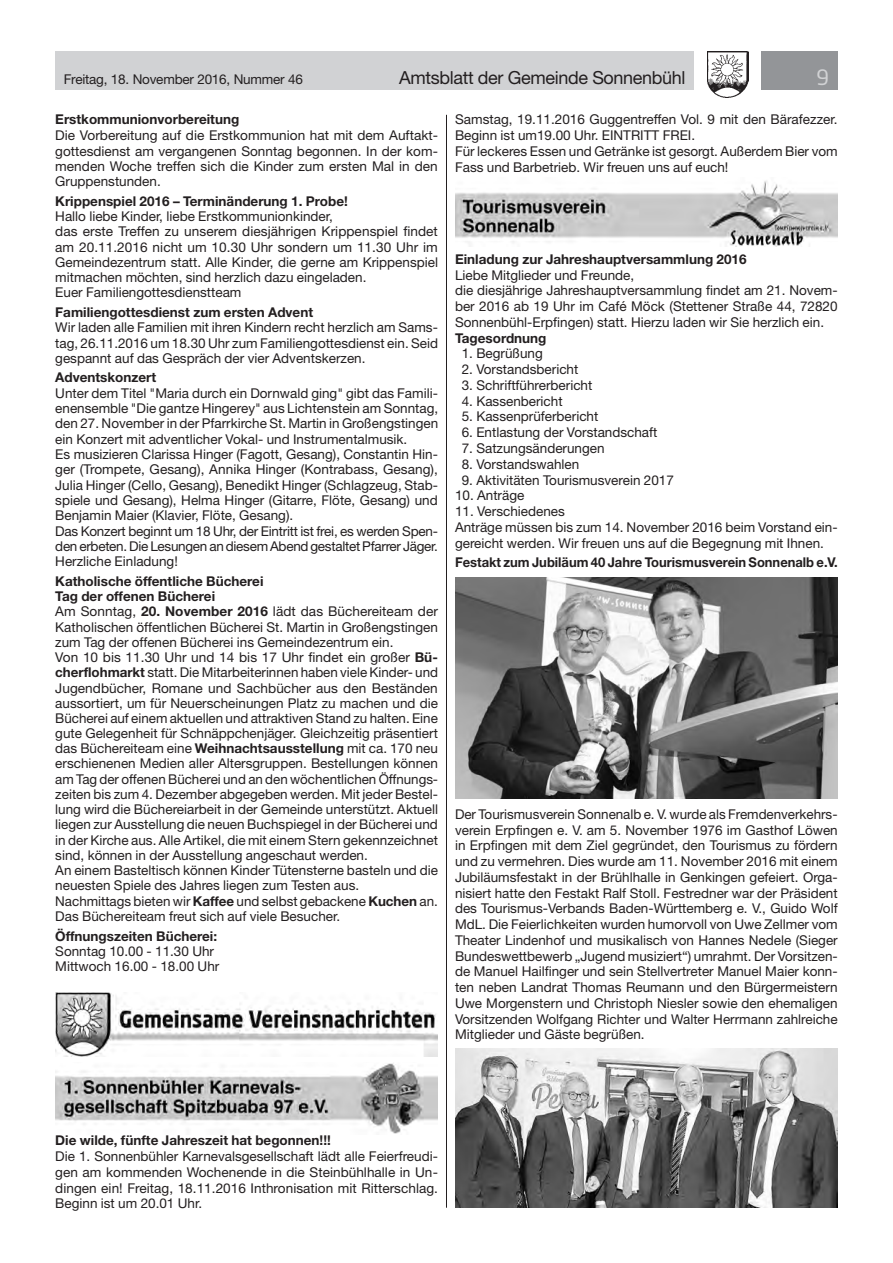
<style>
.page{position:relative;width:893px;height:1263px;background:#fff}
.page>*{position:absolute;margin:0;border:0;box-sizing:border-box;transform-origin:0 0}
.t1{font:21px "Neo Sans Std";color:#d1d2d4}
.t2{font:18px "Helvetica Neue LT Std";letter-spacing:-.02em;color:#231f20}
.t3{font:13.5px/15.3px "Helvetica Neue LT Std";color:#231f20}
.t4{font:700 13.5px "Helvetica Neue LT Std";color:#231f20}
.t5{font:700 13.5px "Helvetica Neue LT Std";color:#231f20;scale:.96 1}
.s1{font-weight:700}
</style>
<div class="page">
<div style="left:55px;top:51px;width:639px;height:38px;background:#d1d2d4"></div>
<div style="left:761px;top:51px;width:77px;height:38px;background:#939598"></div>
<img style="left:707px;top:51px;width:41px;height:47px">
<img style="left:55px;top:992px;width:383px;height:65px">
<img style="left:55px;top:1063px;width:383px;height:71px">
<img style="left:455px;top:180px;width:383px;height:66px">
<img style="left:455px;top:577px;width:383px;height:222px">
<img style="left:455px;top:1049px;width:383px;height:159px">
<hr style="left:446px;top:115px;width:1px;height:1093px;background:#231f20">
<p class="t3" style="left:64px;top:71px;width:241px">Freitag, 18. November 2016, Nummer 46</p>
<h2 class="t2" style="left:399px;top:67px;width:288px">Amtsblatt der Gemeinde Sonnenbühl</h2>
<h1 class="t1" style="left:816px;top:64px;width:14px">9</h1>
<p class="t4" style="left:55px;top:111px;width:185px">Erstkommunionvorbereitung</p>
<p class="t3" style="left:55px;top:128px;width:384px;text-align:justify">Die Vorbereitung auf die Erstkommunion hat mit dem Auftakt&shy;gottesdienst am vergangenen Sonntag begonnen. In der kom&shy;menden Woche treffen sich die Kinder zum ersten Mal in den Gruppenstunden.</p>
<p class="t4" style="left:55px;top:192px;width:294px">Krippenspiel 2016 – Terminänderung 1. Probe!</p>
<p class="t3" style="left:55px;top:208px;width:384px">Hallo liebe Kinder, liebe Erstkommunionkinder,<br>das erste Treffen zu unserem diesjährigen Krippenspiel findet am 20.11.2016 nicht um 10.30 Uhr sondern um 11.30 Uhr im Gemeindezentrum statt. Alle Kinder, die gerne am Krippenspiel mitmachen möchten, sind herzlich dazu eingeladen.<br>Euer Familiengottesdienstteam</p>
<p class="t4" style="left:55px;top:304px;width:259px">Familiengottesdienst zum ersten Advent</p>
<p class="t3" style="left:55px;top:320px;width:384px;text-align:justify">Wir laden alle Familien mit ihren Kindern recht herzlich am Sams&shy;tag, 26.11.2016 um 18.30 Uhr zum Familiengottesdienst ein. Seid gespannt auf das Gespräch der vier Adventskerzen.</p>
<p class="t4" style="left:55px;top:369px;width:103px">Adventskonzert</p>
<p class="t3" style="left:55px;top:385px;width:384px">Unter dem Titel "Maria durch ein Dornwald ging" gibt das Famili&shy;enensemble "Die gantze Hingerey" aus Lichtenstein am Sonntag, den 27. November in der Pfarrkirche St. Martin in Großengstingen ein Konzert mit adventlicher Vokal- und Instrumentalmusik.<br>Es musizieren Clarissa Hinger (Fagott, Gesang), Constantin Hin&shy;ger (Trompete, Gesang), Annika Hinger (Kontrabass, Gesang), Julia Hinger (Cello, Gesang), Benedikt Hinger (Schlagzeug, Stab&shy;spiele und Gesang), Helma Hinger (Gitarre, Flöte, Gesang) und Benjamin Maier (Klavier, Flöte, Gesang).<br>Das Konzert beginnt um 18 Uhr, der Eintritt ist frei, es werden Spen&shy;den erbeten. Die Lesungen an diesem Abend gestaltet Pfarrer Jäger.<br>Herzliche Einladung!</p>
<p class="t3" style="left:55px;top:573px;width:384px"><span class="s1">Katholische öffentliche Bücherei<br>Tag der offenen Bücherei<br></span>Am Sonntag, <span class="s1">20. November 2016</span> lädt das Büchereiteam der Katholischen öffentlichen Bücherei St. Martin in Großengstingen zum Tag der offenen Bücherei ins Gemeindezentrum ein.<br>Von 10 bis 11.30 Uhr und 14 bis 17 Uhr findet ein großer <span class="s1">Bü&shy;cherflohmarkt</span> statt. Die Mitarbeiterinnen haben viele Kinder- und Jugendbücher, Romane und Sachbücher aus den Beständen aussortiert, um für Neuerscheinungen Platz zu machen und die Bücherei auf einem aktuellen und attraktiven Stand zu halten. Eine gute Gelegenheit für Schnäppchenjäger. Gleichzeitig präsentiert das Büchereiteam eine <span class="s1">Weihnachtsausstellung</span> mit ca. 170 neu erschienenen Medien aller Altersgruppen. Bestellungen können am Tag der offenen Bücherei und an den wöchentlichen Öffnungs&shy;zeiten bis zum 4. Dezember abgegeben werden. Mit jeder Bestel&shy;lung wird die Büchereiarbeit in der Gemeinde unterstützt. Aktuell liegen zur Ausstellung die neuen Buchspiegel in der Bücherei und in der Kirche aus. Alle Artikel, die mit einem Stern gekennzeichnet sind, können in der Ausstellung angeschaut werden.<br>An einem Basteltisch können Kinder Tütensterne basteln und die neuesten Spiele des Jahres liegen zum Testen aus.<br>Nachmittags bieten wir <span class="s1">Kaffee</span> und selbst gebackene <span class="s1">Kuchen</span> an.<br>Das Büchereiteam freut sich auf viele Besucher.</p>
<p class="t4" style="left:55px;top:927px;width:163px">Öffnungszeiten Bücherei:</p>
<p class="t3" style="left:55px;top:943px;width:166px">Sonntag 10.00 - 11.30 Uhr<br>Mittwoch 16.00 - 18.00 Uhr</p>
<p class="t3" style="left:455px;top:112px;width:384px;line-height:15.8px">Samstag, 19.11.2016 Guggentreffen Vol. 9 mit den Bärafezzer.<br>Beginn ist um19.00 Uhr. EINTRITT FREI.<br>Für leckeres Essen und Getränke ist gesorgt. Außerdem Bier vom Fass und Barbetrieb. Wir freuen uns auf euch!</p>
<p class="t4" style="left:455px;top:251px;width:293px">Einladung zur Jahreshauptversammlung 2016</p>
<p class="t3" style="left:455px;top:267px;width:384px;line-height:15.8px">Liebe Mitglieder und Freunde,<br>die diesjährige Jahreshauptversammlung findet am 21. Novem&shy;ber 2016 ab 19 Uhr im Café Möck (Stettener Straße 44, 72820<br>Sonnenbühl-Erpfingen) statt. Hierzu laden wir Sie herzlich ein.</p>
<p class="t4" style="left:455px;top:329px;width:93px">Tagesordnung</p>
<p class="t3" style="left:462px;top:346px;width:83px">1. Begrüßung</p>
<p class="t3" style="left:462px;top:362px;width:118px">2. Vorstandsbericht</p>
<p class="t3" style="left:462px;top:377px;width:132px">3. Schriftführerbericht</p>
<p class="t3" style="left:462px;top:393px;width:102px">4. Kassenbericht</p>
<p class="t3" style="left:462px;top:409px;width:138px">5. Kassenprüferbericht</p>
<p class="t3" style="left:462px;top:425px;width:197px">6. Entlastung der Vorstandschaft</p>
<p class="t3" style="left:462px;top:440px;width:144px">7. Satzungsänderungen</p>
<p class="t3" style="left:462px;top:456px;width:119px">8. Vorstandswahlen</p>
<p class="t3" style="left:462px;top:472px;width:214px">9. Aktivitäten Tourismusverein 2017</p>
<p class="t3" style="left:455px;top:488px;width:71px">10. Anträge</p>
<p class="t3" style="left:455px;top:503px;width:384px;line-height:15.8px">11. Verschiedenes<br>Anträge müssen bis zum 14. November 2016 beim Vorstand ein&shy;gereicht werden. Wir freuen uns auf die Begegnung mit Ihnen.</p>
<p class="t5" style="left:455px;top:554px;width:400px">Festakt zum Jubiläum 40 Jahre Tourismusverein Sonnenalb e.V.</p>
<p class="t3" style="left:455px;top:806px;width:384px;line-height:15.8px;text-align:justify">Der Tourismusverein Sonnenalb e. V. wurde als Fremdenverkehrs&shy;verein Erpfingen e. V. am 5. November 1976 im Gasthof Löwen in Erpfingen mit dem Ziel gegründet, den Tourismus zu fördern und zu vermehren. Dies wurde am 11. November 2016 mit einem Jubiläumsfestakt in der Brühlhalle in Genkingen gefeiert. Orga&shy;nisiert hatte den Festakt Ralf Stoll. Festredner war der Präsident des Tourismus-Verbands Baden-Württemberg e. V., Guido Wolf MdL. Die Feierlichkeiten wurden humorvoll von Uwe Zellmer vom Theater Lindenhof und musikalisch von Hannes Nedele (Sieger Bundeswettbewerb „Jugend musiziert“) umrahmt. Der Vorsitzen&shy;de Manuel Hailfinger und sein Stellvertreter Manuel Maier konn&shy;ten neben Landrat Thomas Reumann und den Bürgermeistern Uwe Morgenstern und Christoph Niesler sowie den ehemaligen Vorsitzenden Wolfgang Richter und Walter Herrmann zahlreiche Mitglieder und Gäste begrüßen.</p>
<p class="t4" style="left:55px;top:1132px;width:277px">Die wilde, fünfte Jahreszeit hat begonnen!!!</p>
<p class="t3" style="left:55px;top:1148px;width:384px;line-height:15.8px;text-align:justify">Die 1. Sonnenbühler Karnevalsgesellschaft lädt alle Feierfreudi&shy;gen am kommenden Wochenende in die Steinbühlhalle in Un&shy;dingen ein! Freitag, 18.11.2016 Inthronisation mit Ritterschlag.<br>Beginn ist um 20.01 Uhr.</p>
</div>
